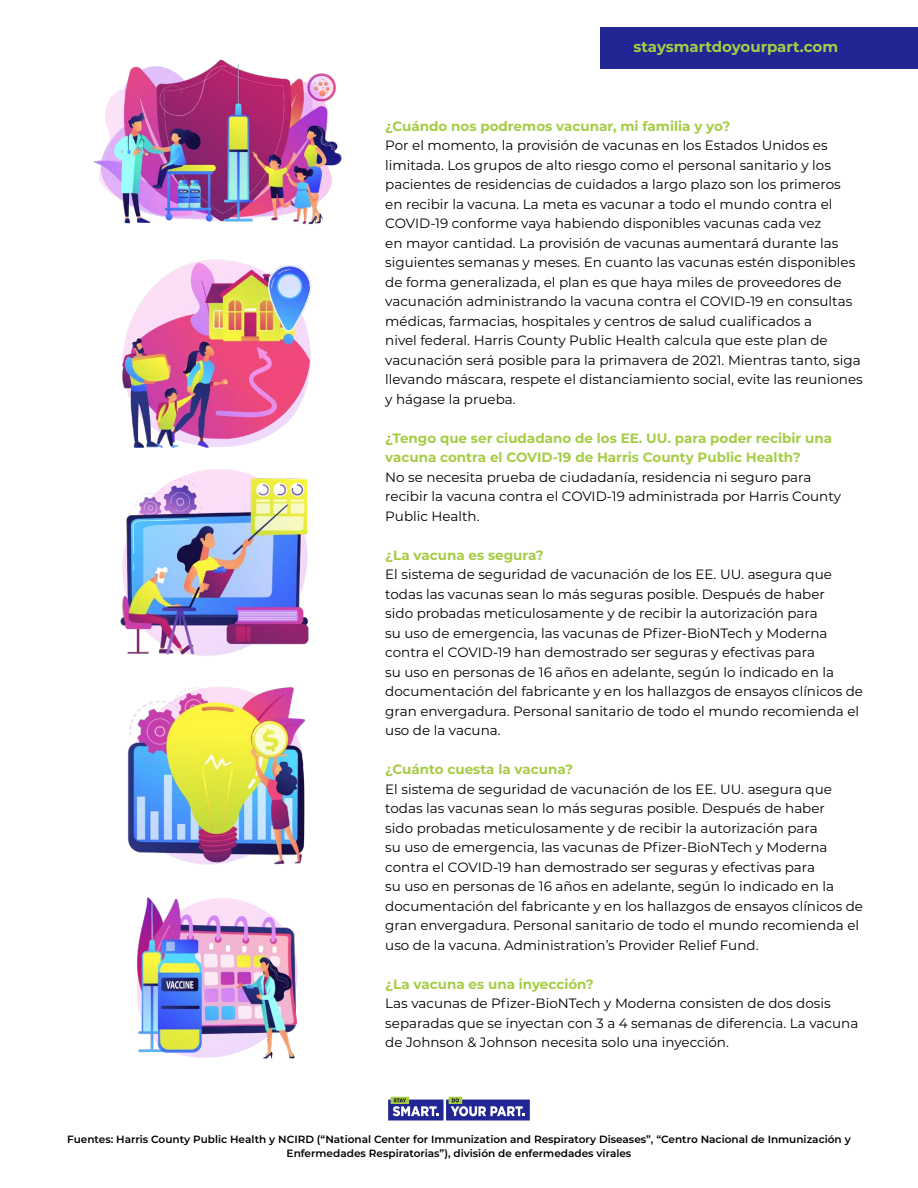
<style>
.page{position:relative;width:918px;height:1188px;background:#fff}
.page>*{position:absolute;margin:0;border:0;box-sizing:border-box;transform-origin:0 0}
.t1{font:700 15px "Montserrat";color:#a6cc45}
.t2{font:13.5px/19.5px "Montserrat";color:#000}
.t3{font:700 13.5px/19.5px "Montserrat";color:#a6cc45}
.t4{font:600 10.5px/13.5px "Montserrat";color:#000;text-align:center}
</style>
<div class="page">
<img style="left:93px;top:59px;width:249px;height:166px">
<img style="left:120px;top:469px;width:189px;height:187px">
<img style="left:127px;top:686px;width:179px;height:179px">
<img style="left:137px;top:897px;width:161px;height:162px">
<img style="left:122px;top:259px;width:190px;height:189px">
<div style="left:600px;top:27px;width:318px;height:41px;background:#212694"></div>
<svg style="left:388px;top:1097px;width:142px;height:24px"></svg>
<p class="t1" style="left:633px;top:36px;width:206px">staysmartdoyourpart.com</p>
<p class="t3" style="left:385px;top:116px;width:347px">¿Cuándo nos podremos vacunar, mi familia y yo?</p>
<p class="t2" style="left:385px;top:135px;width:479px">Por el momento, la provisión de vacunas en los Estados Unidos es limitada. Los grupos de alto riesgo como el personal sanitario y los pacientes de residencias de cuidados a largo plazo son los primeros<br>en recibir la vacuna. La meta es vacunar a todo el mundo contra el COVID-19 conforme vaya habiendo disponibles vacunas cada vez<br>en mayor cantidad. La provisión de vacunas aumentará durante las siguientes semanas y meses. En cuanto las vacunas estén disponibles de forma generalizada, el plan es que haya miles de proveedores de vacunación administrando la vacuna contra el COVID-19 en consultas médicas, farmacias, hospitales y centros de salud cualificados a<br>nivel federal. Harris County Public Health calcula que este plan de vacunación será posible para la primavera de 2021. Mientras tanto, siga llevando máscara, respete el distanciamiento social, evite las reuniones y hágase la prueba.</p>
<p class="t3" style="left:385px;top:427px;width:448px">¿Tengo que ser ciudadano de los EE. UU. para poder recibir una vacuna contra el COVID-19 de Harris County Public Health?</p>
<p class="t2" style="left:385px;top:467px;width:457px">No se necesita prueba de ciudadanía, residencia ni seguro para recibir la vacuna contra el COVID-19 administrada por Harris County<br>Public Health.</p>
<p class="t3" style="left:385px;top:544px;width:160px">¿La vacuna es segura?</p>
<p class="t2" style="left:385px;top:564px;width:479px">El sistema de seguridad de vacunación de los EE. UU. asegura que todas las vacunas sean lo más seguras posible. Después de haber<br>sido probadas meticulosamente y de recibir la autorización para<br>su uso de emergencia, las vacunas de Pfizer-BioNTech y Moderna contra el COVID-19 han demostrado ser seguras y efectivas para<br>su uso en personas de 16 años en adelante, según lo indicado en la documentación del fabricante y en los hallazgos de ensayos clínicos de gran envergadura. Personal sanitario de todo el mundo recomienda el uso de la vacuna.</p>
<p class="t3" style="left:385px;top:759px;width:189px">¿Cuánto cuesta la vacuna?</p>
<p class="t2" style="left:385px;top:779px;width:479px">El sistema de seguridad de vacunación de los EE. UU. asegura que todas las vacunas sean lo más seguras posible. Después de haber<br>sido probadas meticulosamente y de recibir la autorización para<br>su uso de emergencia, las vacunas de Pfizer-BioNTech y Moderna contra el COVID-19 han demostrado ser seguras y efectivas para<br>su uso en personas de 16 años en adelante, según lo indicado en la documentación del fabricante y en los hallazgos de ensayos clínicos de gran envergadura. Personal sanitario de todo el mundo recomienda el uso de la vacuna. Administration’s Provider Relief Fund.</p>
<p class="t3" style="left:385px;top:973px;width:210px">¿La vacuna es una inyección?</p>
<p class="t2" style="left:385px;top:993px;width:475px">Las vacunas de Pfizer-BioNTech y Moderna consisten de dos dosis separadas que se inyectan con 3 a 4 semanas de diferencia. La vacuna de Johnson &amp; Johnson necesita solo una inyección.</p>
<p class="t4" style="left:67px;top:1132px;width:785px">Fuentes: Harris County Public Health y NCIRD (“National Center for Immunization and Respiratory Diseases”, “Centro Nacional de Inmunización y<br>Enfermedades Respiratorias”), división de enfermedades virales</p>
</div>
